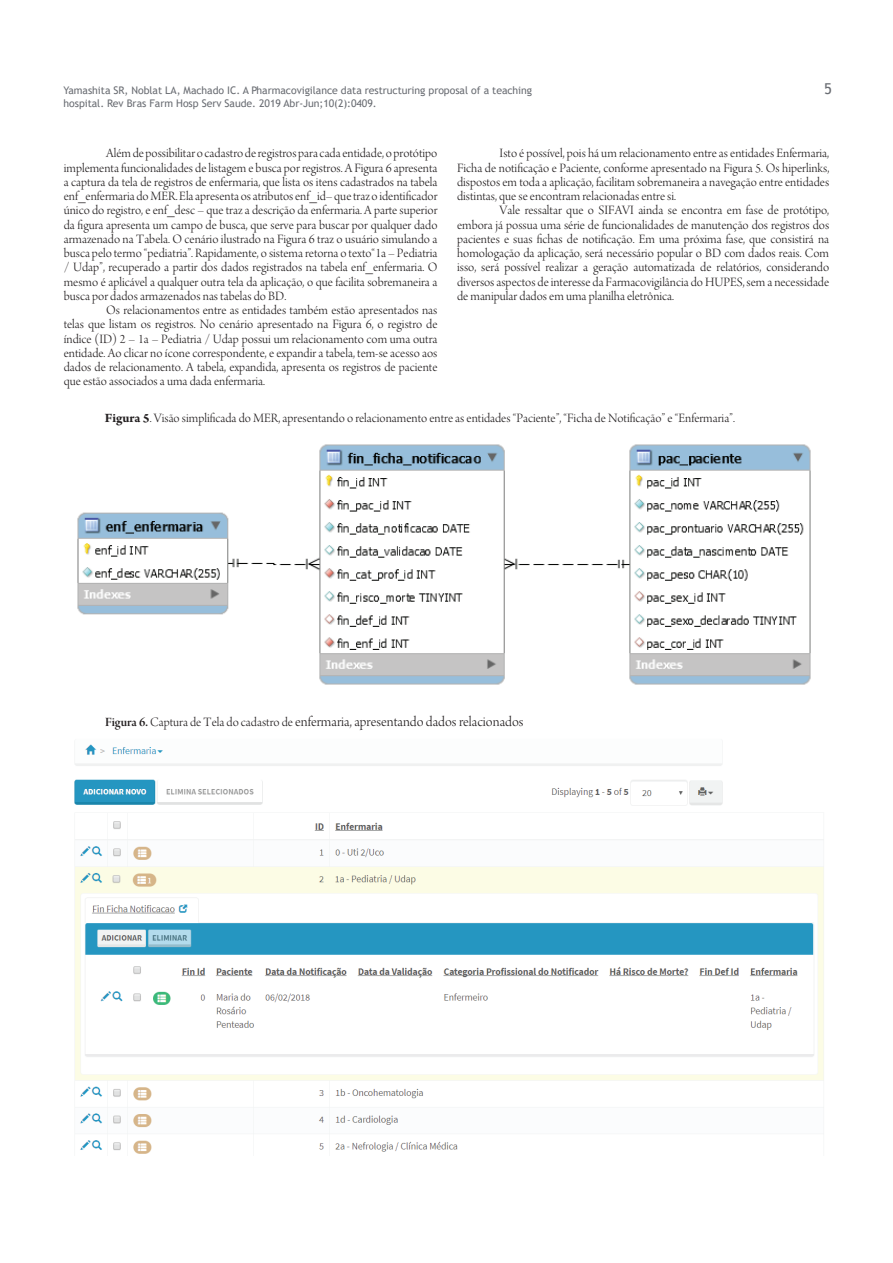
<style>
.page{position:relative;width:893px;height:1263px;background:#fff}
.page>*{position:absolute;margin:0;border:0;box-sizing:border-box;transform-origin:0 0}
.t1{font:15px "Arno Pro Light Display";color:#231f20}
.t2{font:15px "Trebuchet MS";color:#6a6d73}
.t3{font:13.5px/14.2px "Arno Pro Light Display";color:#231f20;text-align:justify}
.t4{font:10.5px/13.5px "Trebuchet MS";letter-spacing:-.005em;color:#6a6d73}
.s1{font-family:"Arno Pro";font-weight:700}
.s2{font-family:"Arno Pro Smbd Display";font-size:13.5px}
.s3{font-size:13.5px}
</style>
<div class="page">
<img style="left:77px;top:444px;width:734px;height:241px">
<img style="left:74px;top:744px;width:750px;height:410px">
<p class="t4" style="left:64px;top:83px;width:470px">Yamashita SR, Noblat LA, Machado IC. A Pharmacovigilance data restructuring proposal of a teaching hospital. Rev Bras Farm Hosp Serv Saude. 2019 Abr-Jun;10(2):0409.</p>
<p class="t2" style="left:824px;top:79px;width:9px">5</p>
<p class="t3" style="left:64px;top:147px;width:375px;text-indent:43px">Além de possibilitar o cadastro de registros para cada entidade, o protótipo implementa funcionalidades de listagem e busca por registros. A Figura 6 apresenta a captura da tela de registros de enfermaria, que lista os itens cadastrados na tabela enf_enfermaria do MER. Ela apresenta os atributos enf_id– que traz o identificador único do registro, e enf_desc – que traz a descrição da enfermaria. A parte superior da figura apresenta um campo de busca, que serve para buscar por qualquer dado armazenado na Tabela. O cenário ilustrado na Figura 6 traz o usuário simulando a busca pelo termo “pediatria”. Rapidamente, o sistema retorna o texto“1a – Pediatria / Udap”, recuperado a partir dos dados registrados na tabela enf_enfermaria. O mesmo é aplicável a qualquer outra tela da aplicação, o que facilita sobremaneira a busca por dados armazenados nas tabelas do BD.</p>
<p class="t3" style="left:64px;top:304px;width:375px;text-indent:43px">Os relacionamentos entre as entidades também estão apresentados nas telas que listam os registros. No cenário apresentado na Figura 6, o registro de índice (ID) 2 – 1a – Pediatria / Udap possui um relacionamento com uma outra entidade. Ao clicar no ícone correspondente, e expandir a tabela, tem-se acesso aos dados de relacionamento. A tabela, expandida, apresenta os registros de paciente que estão associados a uma dada enfermaria.</p>
<p class="t3" style="left:457px;top:147px;width:374px;text-indent:43px">Isto é possível, pois há um relacionamento entre as entidades Enfermaria, Ficha de notificação e Paciente, conforme apresentado na Figura 5. Os hiperlinks, dispostos em toda a aplicação, facilitam sobremaneira a navegação entre entidades distintas, que se encontram relacionadas entre si.</p>
<p class="t3" style="left:457px;top:204px;width:374px;text-indent:43px">Vale ressaltar que o SIFAVI ainda se encontra em fase de protótipo, embora já possua uma série de funcionalidades de manutenção dos registros dos pacientes e suas fichas de notificação. Em uma próxima fase, que consistirá na homologação da aplicação, será necessário popular o BD com dados reais. Com isso, será possível realizar a geração automatizada de relatórios, considerando diversos aspectos de interesse da Farmacovigilância do HUPES, sem a necessidade de manipular dados em uma planilha eletrônica.</p>
<p class="t3" style="left:105px;top:412px;width:632px"><span class="s1">Figura 5</span>. Visão simplificada do MER, apresentando o relacionamento entre as entidades “Paciente”, “Ficha de Notificação” e “Enfermaria”.</p>
<p class="t1" style="left:105px;top:713px;width:420px"><span class="s2">Figura 6.</span> <span class="s3">Captura de Tela do cadastro de</span> enfermaria, apresentando dados relacionados</p>
</div>
